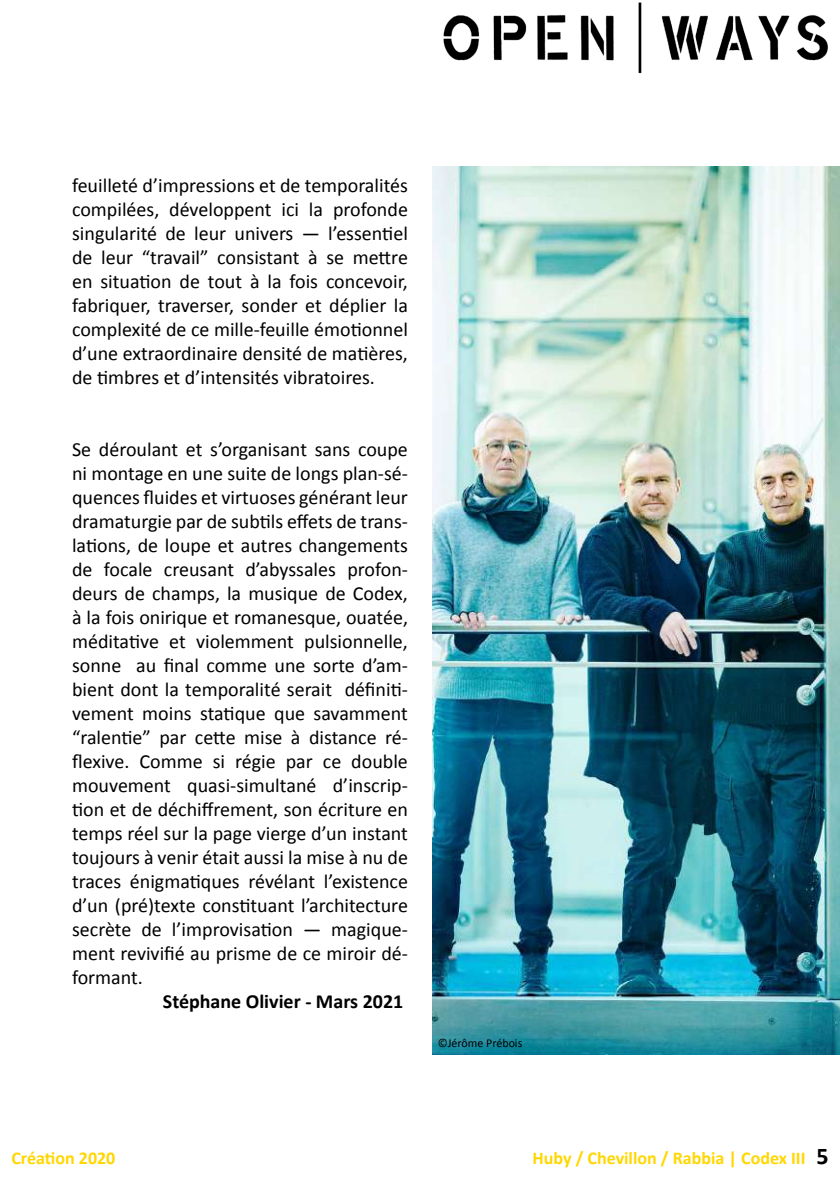
<style>
.page{position:relative;width:840px;height:1191px;background:#fff}
.page>*{position:absolute;margin:0;border:0;box-sizing:border-box;transform-origin:0 0}
.t1{font:20px/24px "Calibri";color:#000;text-align:justify}
.t2{font:700 20px "Calibri";color:#000}
.t3{font:700 18px "Calibri";color:#ffd700}
.t4{font:12px "Calibri";color:#000}
.s1{font-size:24px;color:#000}
</style>
<div class="page">
<img style="left:443px;top:2px;width:385px;height:72px">
<img style="left:432px;top:166px;width:407px;height:888px">
<p class="t1" style="left:72px;top:173px;width:337px">feuilleté d’impressions et de temporalités compilées, développent ici la profonde singularité de leur univers — l’essentiel de leur “travail” consistant à se mettre en situation de tout à la fois concevoir, fabriquer, traverser, sonder et déplier la complexité de ce mille-feuille émotionnel d’une extraordinaire densité de matières, de timbres et d’intensités vibratoires.</p>
<p class="t1" style="left:72px;top:437px;width:337px">Se déroulant et s’organisant sans coupe ni montage en une suite de longs plan-sé&shy;quences fluides et virtuoses générant leur dramaturgie par de subtils effets de trans&shy;lations, de loupe et autres changements de focale creusant d’abyssales profon&shy;deurs de champs, la musique de Codex, à la fois onirique et romanesque, ouatée, méditative et violemment pulsionnelle, sonne au final comme une sorte d’am&shy;bient dont la temporalité serait définiti&shy;vement moins statique que savamment “ralentie” par cette mise à distance ré&shy;flexive. Comme si régie par ce double mouvement quasi-simultané d’inscrip&shy;tion et de déchiffrement, son écriture en temps réel sur la page vierge d’un instant toujours à venir était aussi la mise à nu de traces énigmatiques révélant l’existence d’un (pré)texte constituant l’architecture secrète de l’improvisation — magique&shy;ment revivifié au prisme de ce miroir dé&shy;formant.</p>
<p class="t2" style="left:163px;top:989px;width:242px">Stéphane Olivier - Mars 2021</p>
<p class="t4" style="left:437px;top:1035px;width:86px">©Jérôme Prébois</p>
<p class="t3" style="left:11px;top:1146px;width:105px">Création 2020</p>
<p class="t3" style="left:532px;top:1146px;width:297px">Huby / Chevillon / Rabbia | Codex III <span class="s1">5</span></p>
</div>
